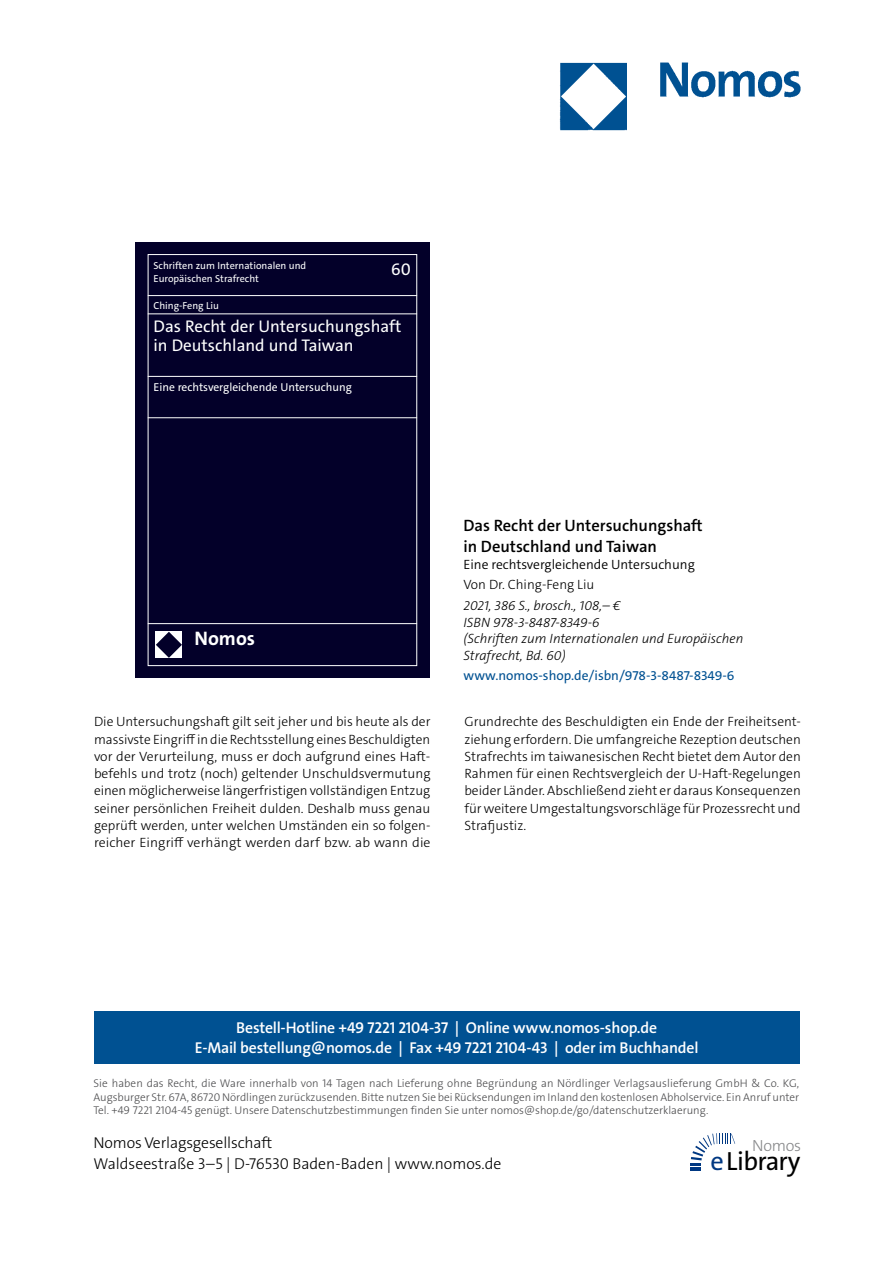
<style>
.page{position:relative;width:893px;height:1263px;background:#fff}
.page>*{position:absolute;margin:0;border:0;box-sizing:border-box;transform-origin:0 0}
.t1{font:26.4px "The Sans Os F";letter-spacing:-.03em;color:#000}
.t2{font:700 19.65px "The Sans C5";color:#fff}
.t3{font:16.95px/18.3px "The Sans C5";color:#fff}
.t4{font:600 16.5px/21px "The Sans C5";color:#000}
.t5{font:300 16.2px "The Sans Os F";letter-spacing:-.02em;color:#87888a}
.t6{font:600 15.75px/21px "The Sans Os F";letter-spacing:-.01em;color:#fff;text-align:center}
.t7{font:300 15.75px/21px "The Sans Os F";color:#000}
.t8{font:300 13.5px/17.2px "The Sans C5";color:#000;text-align:justify}
.t9{font:italic 300 13.5px/16.5px "The Sans C5";color:#000}
.t10{font:13.5px "The Sans C5";color:#005192}
.t11{font:300 13.5px "The Sans C5";color:#000}
.t12{font:11.55px "The Sans C5";color:#fff}
.t13{font:300 11.25px/13.5px "The Sans Os F";color:#4b4b4d;text-align:justify}
.t14{font:10.2px/12.1px "The Sans C5";color:#fff}
.s1{color:#003882}
</style>
<div class="page">
<img style="left:559px;top:62px;width:242px;height:69px">
<div style="left:94px;top:1011px;width:705px;height:52px;background:#005192"></div>
<svg style="left:690px;top:1133px;width:45px;height:38px"></svg>
<div style="left:135px;top:242px;width:295px;height:435px;background:#030029"></div>
<div style="left:148px;top:254px;width:269px;height:412px;border:1px solid #fff"></div>
<hr style="left:148px;top:295px;width:269px;height:1px;background:#fff">
<hr style="left:148px;top:376px;width:269px;height:1px;background:#fff">
<hr style="left:148px;top:417px;width:269px;height:1px;background:#fff">
<hr style="left:148px;top:623px;width:269px;height:1px;background:#fff">
<div style="left:155px;top:631px;width:27px;height:27px;background:#fff"></div>
<svg style="left:156px;top:632px;width:26px;height:26px"></svg>
<hr style="left:148px;top:313px;width:269px;height:1px;background:#fff">
<p class="t14" style="left:154px;top:260px;width:154px">Schriften zum Internationalen und<br>Europäischen Strafrecht</p>
<p class="t3" style="left:391px;top:260px;width:21px">60</p>
<p class="t14" style="left:154px;top:299px;width:67px">Ching-Feng Liu</p>
<p class="t3" style="left:154px;top:318px;width:249px">Das Recht der Untersuchungshaft in Deutschland und Taiwan</p>
<p class="t12" style="left:154px;top:380px;width:200px">Eine rechtsvergleichende Untersuchung</p>
<h2 class="t2" style="left:194px;top:625px;width:62px">Nomos</h2>
<p class="t4" style="left:463px;top:515px;width:241px">Das Recht der Untersuchungshaft in Deutschland und Taiwan</p>
<p class="t11" style="left:463px;top:555px;width:233px">Eine rechtsvergleichende Untersuchung</p>
<p class="t8" style="left:463px;top:576px;width:132px">Von Dr. Ching-Feng Liu</p>
<p class="t9" style="left:463px;top:597px;width:281px">2021, 386 S., brosch., 108,– €<br>ISBN 978-3-8487-8349-6<br>(Schriften zum Internationalen und Europäischen<br>Strafrecht, Bd. 60)</p>
<p class="t10" style="left:463px;top:667px;width:273px">www.nomos-shop.de/isbn/978-3-8487-8349-6</p>
<p class="t8" style="left:94px;top:713px;width:338px">Die Untersuchungshaft gilt seit jeher und bis heute als der massivste Eingriff in die Rechtsstellung eines Beschuldigten vor der Verurteilung, muss er doch aufgrund eines Haft&shy;befehls und trotz (noch) geltender Unschuldsvermutung einen möglicherweise längerfristigen vollständigen Entzug seiner persönlichen Freiheit dulden. Deshalb muss genau geprüft werden, unter welchen Umständen ein so folgen&shy;reicher Eingriff verhängt werden darf bzw. ab wann die</p>
<p class="t8" style="left:464px;top:713px;width:338px">Grundrechte des Beschuldigten ein Ende der Freiheitsent&shy;ziehung erfordern. Die umfangreiche Rezeption deutschen Strafrechts im taiwanesischen Recht bietet dem Autor den Rahmen für einen Rechtsvergleich der U-Haft-Regelungen beider Länder. Abschließend zieht er daraus Konsequenzen für weitere Umgestaltungsvorschläge für Prozessrecht und Strafjustiz.</p>
<p class="t6" style="left:195px;top:1017px;width:505px">Bestell-Hotline +49 7221 2104-37 | Online www.nomos-shop.de<br>E-Mail bestellung@nomos.de | Fax +49 7221 2104-43 | oder im Buchhandel</p>
<p class="t13" style="left:94px;top:1077px;width:707px">Sie haben das Recht, die Ware innerhalb von 14 Tagen nach Lieferung ohne Begründung an Nördlinger Verlagsauslieferung GmbH &amp; Co. KG, Augsburger Str. 67A, 86720 Nördlingen zurückzusenden. Bitte nutzen Sie bei Rücksendungen im Inland den kostenlosen Abholservice. Ein Anruf unter Tel. +49 7221 2104-45 genügt. Unsere Datenschutzbestimmungen finden Sie unter nomos@shop.de/go/datenschutzerklaerung.</p>
<p class="t7" style="left:94px;top:1133px;width:409px">Nomos Verlagsgesellschaft<br>Waldseestraße 3–5 | D-76530 Baden-Baden | www.nomos.de</p>
<p class="t5" style="left:752px;top:1135px;width:51px">Nomos</p>
<h1 class="t1" style="left:710px;top:1151px;width:91px"><span class="s1">e</span>Library</h1>
</div>
